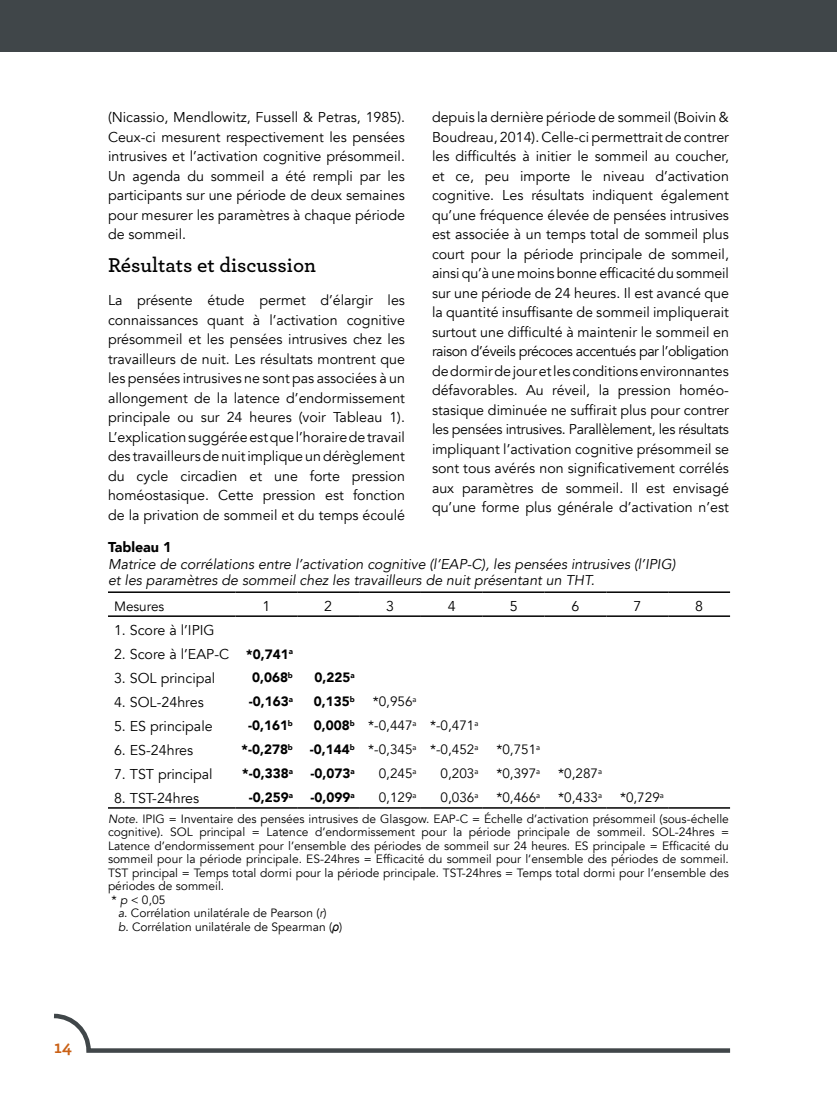
<style>
.page{position:relative;width:837px;height:1107px;background:#fff}
.page>*{position:absolute;margin:0;border:0;box-sizing:border-box;transform-origin:0 0}
.t1{font:600 21px "Archer";color:#000}
.t2{font:700 18px "Archer";color:#ca6116}
.t3{font:14.25px/19.5px "Avenir";color:#000;text-align:justify}
.t4{font:italic 14.25px/16.5px "Avenir";color:#000}
.t5{font:900 14.25px "Avenir";color:#000}
.t6{font:13.5px "Avenir";color:#000}
.t7{font:900 13.5px "Avenir";color:#000}
.t8{font:12px "Avenir";color:#000}
.s1{font-weight:900;font-size:13.5px}
.s2{font-weight:900}
.s3{font-style:italic}
.s4{font-family:"Arial";font-style:italic}
</style>
<div class="page">
<svg style="left:53px;top:1013px;width:678px;height:40px"></svg>
<div style="left:0;top:0;width:837px;height:52px;background:#404649"></div>
<hr style="left:108px;top:591px;width:127px;height:2px;background:#000">
<hr style="left:235px;top:591px;width:62px;height:2px;background:#000">
<hr style="left:297px;top:591px;width:62px;height:2px;background:#000">
<hr style="left:359px;top:591px;width:62px;height:2px;background:#000">
<hr style="left:421px;top:591px;width:62px;height:2px;background:#000">
<hr style="left:483px;top:591px;width:62px;height:2px;background:#000">
<hr style="left:545px;top:591px;width:61px;height:2px;background:#000">
<hr style="left:606px;top:591px;width:62px;height:2px;background:#000">
<hr style="left:668px;top:591px;width:62px;height:2px;background:#000">
<hr style="left:108px;top:615px;width:127px;height:2px;background:#000">
<hr style="left:235px;top:615px;width:62px;height:2px;background:#000">
<hr style="left:297px;top:615px;width:62px;height:2px;background:#000">
<hr style="left:359px;top:615px;width:62px;height:2px;background:#000">
<hr style="left:421px;top:615px;width:62px;height:2px;background:#000">
<hr style="left:483px;top:615px;width:62px;height:2px;background:#000">
<hr style="left:545px;top:615px;width:61px;height:2px;background:#000">
<hr style="left:606px;top:615px;width:62px;height:2px;background:#000">
<hr style="left:668px;top:615px;width:62px;height:2px;background:#000">
<hr style="left:108px;top:807px;width:127px;height:2px;background:#000">
<hr style="left:235px;top:807px;width:62px;height:2px;background:#000">
<hr style="left:297px;top:807px;width:62px;height:2px;background:#000">
<hr style="left:359px;top:807px;width:62px;height:2px;background:#000">
<hr style="left:421px;top:807px;width:62px;height:2px;background:#000">
<hr style="left:483px;top:807px;width:62px;height:2px;background:#000">
<hr style="left:545px;top:807px;width:61px;height:2px;background:#000">
<hr style="left:606px;top:807px;width:62px;height:2px;background:#000">
<hr style="left:668px;top:807px;width:62px;height:2px;background:#000">
<p class="t3" style="left:108px;top:108px;width:299px">(Nicassio, Mendlowitz, Fussell &amp; Petras, 1985).<br>Ceux-ci mesurent respectivement les pensées intrusives et l’activation cognitive présommeil.<br>Un agenda du sommeil a été rempli par les participants sur une période de deux semaines pour mesurer les paramètres à chaque période de sommeil.</p>
<h1 class="t1" style="left:108px;top:250px;width:210px">Résultats et discussion</h1>
<p class="t3" style="left:108px;top:291px;width:299px">La présente étude permet d’élargir les connaissances quant à l’activation cognitive présommeil et les pensées intrusives chez les travailleurs de nuit. Les résultats montrent que les pensées intrusives ne sont pas associées à un allongement de la latence d’endormissement principale ou sur 24 heures (voir Tableau 1).<br>L’explication suggérée est que l’horaire de travail des travailleurs de nuit implique un dérèglement du cycle circadien et une forte pression homéostasique. Cette pression est fonction de la privation de sommeil et du temps écoulé</p>
<p class="t3" style="left:432px;top:108px;width:299px">depuis la dernière période de sommeil (Boivin &amp; Boudreau, 2014). Celle-ci permettrait de contrer les difficultés à initier le sommeil au coucher, et ce, peu importe le niveau d’activation cognitive. Les résultats indiquent également qu’une fréquence élevée de pensées intrusives est associée à un temps total de sommeil plus court pour la période principale de sommeil, ainsi qu’à une moins bonne efficacité du sommeil sur une période de 24 heures. Il est avancé que la quantité insuffisante de sommeil impliquerait surtout une difficulté à maintenir le sommeil en raison d’éveils précoces accentués par l’obligation de dormir de jour et les conditions environnantes défavorables. Au réveil, la pression homéo&shy;stasique diminuée ne suffirait plus pour contrer les pensées intrusives. Parallèlement, les résultats impliquant l’activation cognitive présommeil se sont tous avérés non significativement corrélés aux paramètres de sommeil. Il est envisagé qu’une forme plus générale d’activation n’est</p>
<p class="t5" style="left:108px;top:535px;width:65px">Tableau 1</p>
<p class="t4" style="left:108px;top:556px;width:569px">Matrice de corrélations entre l’activation cognitive (l’EAP-C), les pensées intrusives (l’IPIG) et les paramètres de sommeil chez les travailleurs de nuit présentant un THT.</p>
<p class="t6" style="left:114px;top:598px;width:52px">Mesures</p>
<p class="t3" style="left:262px;top:597px;width:9px">1</p>
<p class="t3" style="left:324px;top:597px;width:9px">2</p>
<p class="t3" style="left:386px;top:597px;width:9px">3</p>
<p class="t3" style="left:448px;top:597px;width:9px">4</p>
<p class="t3" style="left:510px;top:597px;width:9px">5</p>
<p class="t3" style="left:572px;top:597px;width:9px">6</p>
<p class="t3" style="left:633px;top:597px;width:9px">7</p>
<p class="t3" style="left:695px;top:597px;width:9px">8</p>
<p class="t3" style="left:114px;top:621px;width:102px">1. Score à l’IPIG</p>
<p class="t3" style="left:114px;top:645px;width:180px">2. Score à l’EAP-C <span class="s1">*0,741</span><sup>a</sup></p>
<p class="t3" style="left:114px;top:669px;width:103px">3. SOL principal</p>
<p class="t7" style="left:252px;top:666px;width:42px">0,068<sup>b</sup></p>
<p class="t7" style="left:315px;top:666px;width:42px">0,225<sup>a</sup></p>
<p class="t3" style="left:114px;top:693px;width:91px">4. SOL-24hres</p>
<p class="t7" style="left:249px;top:690px;width:46px">-0,163<sup>a</sup></p>
<p class="t7" style="left:314px;top:690px;width:42px">0,135<sup>b</sup></p>
<p class="t6" style="left:373px;top:694px;width:45px">*0,956<sup>a</sup></p>
<p class="t3" style="left:114px;top:717px;width:100px">5. ES principale</p>
<p class="t7" style="left:248px;top:714px;width:46px">-0,161<sup>b</sup></p>
<p class="t6" style="left:314px;top:718px;width:166px"><span class="s2">0,008</span><sup>b</sup> *-0,447<sup>a</sup> *-0,471<sup>a</sup></p>
<p class="t3" style="left:114px;top:741px;width:81px">6. ES-24hres</p>
<p class="t7" style="left:242px;top:738px;width:53px">*-0,278<sup>b</sup></p>
<p class="t6" style="left:310px;top:742px;width:170px"><span class="s2">-0,144</span><sup>b</sup> *-0,345<sup>a</sup> *-0,452<sup>a</sup></p>
<p class="t6" style="left:496px;top:742px;width:45px">*0,751<sup>a</sup></p>
<p class="t3" style="left:114px;top:765px;width:100px">7. TST principal</p>
<p class="t7" style="left:242px;top:762px;width:52px">*-0,338<sup>a</sup></p>
<p class="t7" style="left:311px;top:762px;width:46px">-0,073<sup>a</sup></p>
<p class="t6" style="left:379px;top:766px;width:39px">0,245<sup>a</sup></p>
<p class="t6" style="left:441px;top:766px;width:39px">0,203<sup>a</sup></p>
<p class="t6" style="left:496px;top:766px;width:45px">*0,397<sup>a</sup></p>
<p class="t6" style="left:558px;top:766px;width:45px">*0,287<sup>a</sup></p>
<p class="t3" style="left:114px;top:789px;width:87px">8. TST-24hres</p>
<p class="t7" style="left:249px;top:786px;width:46px">-0,259<sup>a</sup></p>
<p class="t7" style="left:311px;top:786px;width:46px">-0,099<sup>a</sup></p>
<p class="t6" style="left:379px;top:790px;width:39px">0,129<sup>a</sup></p>
<p class="t6" style="left:441px;top:790px;width:39px">0,036<sup>a</sup></p>
<p class="t6" style="left:496px;top:790px;width:45px">*0,466<sup>a</sup></p>
<p class="t6" style="left:558px;top:790px;width:45px">*0,433<sup>a</sup></p>
<p class="t6" style="left:620px;top:790px;width:45px">*0,729<sup>a</sup></p>
<p class="t8" style="left:108px;top:812px;width:622px"><span class="s3">Note</span>. IPIG = Inventaire des pensées intrusives de Glasgow. EAP-C = Échelle d’activation présommeil (sous-échelle</p>
<p class="t8" style="left:108px;top:825px;width:623px">cognitive). SOL principal = Latence d’endormissement pour la période principale de sommeil. SOL-24hres =</p>
<p class="t8" style="left:108px;top:839px;width:622px">Latence d’endormissement pour l’ensemble des périodes de sommeil sur 24 heures. ES principale = Efficacité du</p>
<p class="t8" style="left:108px;top:852px;width:623px">sommeil pour la période principale. ES-24hres = Efficacité du sommeil pour l’ensemble des périodes de sommeil.</p>
<p class="t8" style="left:108px;top:866px;width:623px">TST principal = Temps total dormi pour la période principale. TST-24hres = Temps total dormi pour l’ensemble des</p>
<p class="t8" style="left:108px;top:879px;width:118px">périodes de sommeil.</p>
<p class="t8" style="left:111px;top:893px;width:56px">* <span class="s3">p</span> &lt; 0,05</p>
<p class="t8" style="left:118px;top:906px;width:210px"><span class="s3">a</span>. Corrélation unilatérale de Pearson (<span class="s3">r</span>)</p>
<p class="t8" style="left:118px;top:920px;width:226px"><span class="s3">b</span>. Corrélation unilatérale de Spearman (<span class="s4">ρ</span>)</p>
<p class="t2" style="left:54px;top:1033px;width:20px">14</p>
</div>
